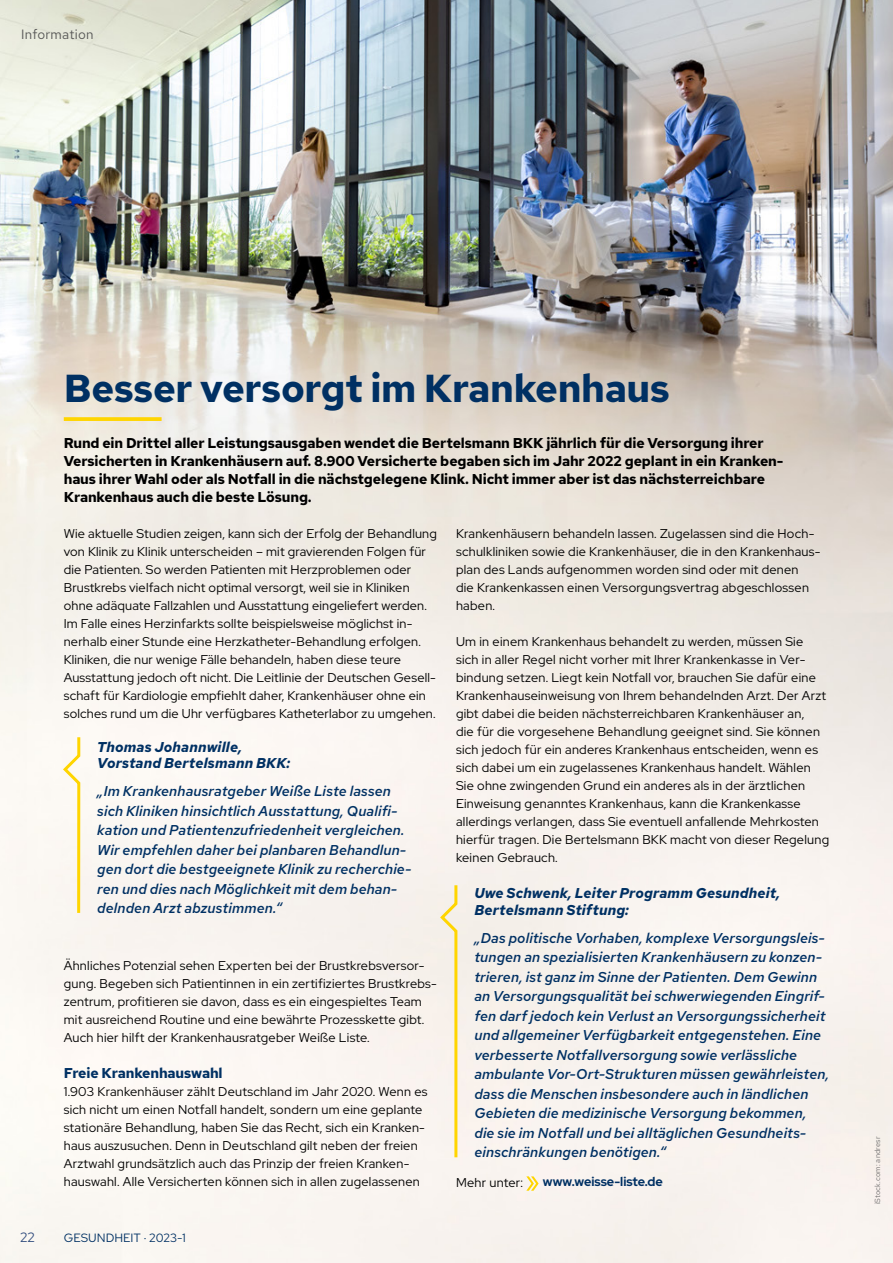
<style>
.page{position:relative;width:893px;height:1263px;background:#fff}
.page>*{position:absolute;margin:0;border:0;box-sizing:border-box;transform-origin:0 0}
.t1{font:700 39px "Red Hat Text";letter-spacing:-.01em;color:#003063}
.t2{font:italic 500 14.25px/19.5px "Red Hat Text";letter-spacing:.005em;color:#003063}
.t3{font:700 14.25px/18px "Red Hat Text";letter-spacing:-.01em;color:#000}
.t4{font:italic 700 14.25px/16.5px "Red Hat Text";letter-spacing:.01em;color:#003063}
.t5{font:700 14.25px "Red Hat Text";letter-spacing:-.01em;color:#003063}
.t6{font:13.5px "Red Hat Text";letter-spacing:.02em;color:#575756}
.t7{font:13.5px "Red Hat Text";color:#2f4b7d}
.t8{font:12.75px/18px "Red Hat Display";letter-spacing:.02em;color:#000}
.t9{font:700 12.75px "Red Hat Display";color:#003063}
.t10{font:12px "Red Hat Text";color:#003063}
.t11{font:7.5px "Red Hat Text";letter-spacing:.02em;color:#706f6f}
</style>
<div class="page">
<img style="left:0;top:0;width:893px;height:1263px">
<svg style="left:439px;top:884px;width:20px;height:275px"></svg>
<svg style="left:526px;top:1176px;width:13px;height:15px"></svg>
<svg style="left:64px;top:417px;width:98px;height:4px"></svg>
<svg style="left:61px;top:736px;width:21px;height:178px"></svg>
<p class="t6" style="left:21px;top:26px;width:74px">Information</p>
<h1 class="t1" style="left:64px;top:363px;width:607px">Besser versorgt im Krankenhaus</h1>
<p class="t3" style="left:64px;top:434px;width:721px">Rund ein Drittel aller Leistungsausgaben wendet die Bertelsmann BKK jährlich für die Versorgung ihrer Versicherten in Krankenhäusern auf. 8.900 Versicherte begaben sich im Jahr 2022 geplant in ein Kranken&shy;haus ihrer Wahl oder als Notfall in die nächstgelegene Klink. Nicht immer aber ist das nächsterreichbare Krankenhaus auch die beste Lösung.</p>
<p class="t8" style="left:64px;top:525px;width:375px">Wie aktuelle Studien zeigen, kann sich der Erfolg der Behandlung von Klinik zu Klinik unterscheiden – mit gravierenden Folgen für die Patienten. So werden Patienten mit Herzproblemen oder Brustkrebs vielfach nicht optimal versorgt, weil sie in Kliniken ohne adäquate Fallzahlen und Ausstattung eingeliefert werden.<br>Im Falle eines Herzinfarkts sollte beispielsweise möglichst in&shy;nerhalb einer Stunde eine Herzkatheter-Behandlung erfolgen.<br>Kliniken, die nur wenige Fälle behandeln, haben diese teure Ausstattung jedoch oft nicht. Die Leitlinie der Deutschen Gesell&shy;schaft für Kardiologie empfiehlt daher, Krankenhäuser ohne ein solches rund um die Uhr verfügbares Katheterlabor zu umgehen.</p>
<p class="t8" style="left:456px;top:525px;width:366px">Krankenhäusern behandeln lassen. Zugelassen sind die Hoch&shy;schulkliniken sowie die Krankenhäuser, die in den Krankenhaus&shy;plan des Lands aufgenommen worden sind oder mit denen<br>die Krankenkassen einen Versorgungsvertrag abgeschlossen haben.</p>
<p class="t8" style="left:456px;top:633px;width:375px">Um in einem Krankenhaus behandelt zu werden, müssen Sie<br>sich in aller Regel nicht vorher mit Ihrer Krankenkasse in Ver&shy;bindung setzen. Liegt kein Notfall vor, brauchen Sie dafür eine Krankenhauseinweisung von Ihrem behandelnden Arzt. Der Arzt gibt dabei die beiden nächsterreichbaren Krankenhäuser an,<br>die für die vorgesehene Behandlung geeignet sind. Sie können sich jedoch für ein anderes Krankenhaus entscheiden, wenn es sich dabei um ein zugelassenes Krankenhaus handelt. Wählen Sie ohne zwingenden Grund ein anderes als in der ärztlichen Einweisung genanntes Krankenhaus, kann die Krankenkasse allerdings verlangen, dass Sie eventuell anfallende Mehrkosten hierfür tragen. Die Bertelsmann BKK macht von dieser Regelung keinen Gebrauch.</p>
<p class="t4" style="left:97px;top:738px;width:195px">Thomas Johannwille,<br>Vorstand Bertelsmann BKK:</p>
<p class="t2" style="left:97px;top:781px;width:316px">„Im Krankenhausratgeber Weiße Liste lassen sich Kliniken hinsichtlich Ausstattung, Qualifi&shy;kation und Patientenzufriedenheit vergleichen.<br>Wir empfehlen daher bei planbaren Behandlun&shy;gen dort die bestgeeignete Klinik zu recherchie&shy;ren und dies nach Möglichkeit mit dem behan&shy;delnden Arzt abzustimmen.“</p>
<p class="t4" style="left:474px;top:885px;width:307px">Uwe Schwenk, Leiter Programm Gesundheit,<br>Bertelsmann Stiftung:</p>
<p class="t2" style="left:474px;top:928px;width:356px">„Das politische Vorhaben, komplexe Versorgungsleis&shy;tungen an spezialisierten Krankenhäusern zu konzen&shy;trieren, ist ganz im Sinne der Patienten. Dem Gewinn an Versorgungsqualität bei schwerwiegenden Eingrif&shy;fen darf jedoch kein Verlust an Versorgungssicherheit und allgemeiner Verfügbarkeit entgegenstehen. Eine verbesserte Notfallversorgung sowie verlässliche ambulante Vor-Ort-Strukturen müssen gewährleisten, dass die Menschen insbesondere auch in ländlichen Gebieten die medizinische Versorgung bekommen, die sie im Notfall und bei alltäglichen Gesundheits&shy;einschränkungen benötigen.“</p>
<p class="t8" style="left:64px;top:957px;width:375px">Ähnliches Potenzial sehen Experten bei der Brustkrebsversor&shy;gung. Begeben sich Patientinnen in ein zertifiziertes Brustkrebs&shy;zentrum, profitieren sie davon, dass es ein eingespieltes Team mit ausreichend Routine und eine bewährte Prozesskette gibt.<br>Auch hier hilft der Krankenhausratgeber Weiße Liste.</p>
<h2 class="t5" style="left:64px;top:1064px;width:160px">Freie Krankenhauswahl</h2>
<p class="t8" style="left:64px;top:1083px;width:365px">1.903 Krankenhäuser zählt Deutschland im Jahr 2020. Wenn es sich nicht um einen Notfall handelt, sondern um eine geplante stationäre Behandlung, haben Sie das Recht, sich ein Kranken&shy;haus auszusuchen. Denn in Deutschland gilt neben der freien Arztwahl grundsätzlich auch das Prinzip der freien Kranken&shy;hauswahl. Alle Versicherten können sich in allen zugelassenen</p>
<p class="t8" style="left:456px;top:1173px;width:69px">Mehr unter:</p>
<p class="t9" style="left:543px;top:1173px;width:122px">www.weisse-liste.de</p>
<p class="t7" style="left:20px;top:1228px;width:16px">22</p>
<p class="t10" style="left:64px;top:1230px;width:124px">GESUNDHEIT · 2023-1</p>
<p class="t11" style="left:873px;top:1204px;width:69px;rotate:-90deg">iStock.com: andresr</p>
</div>
